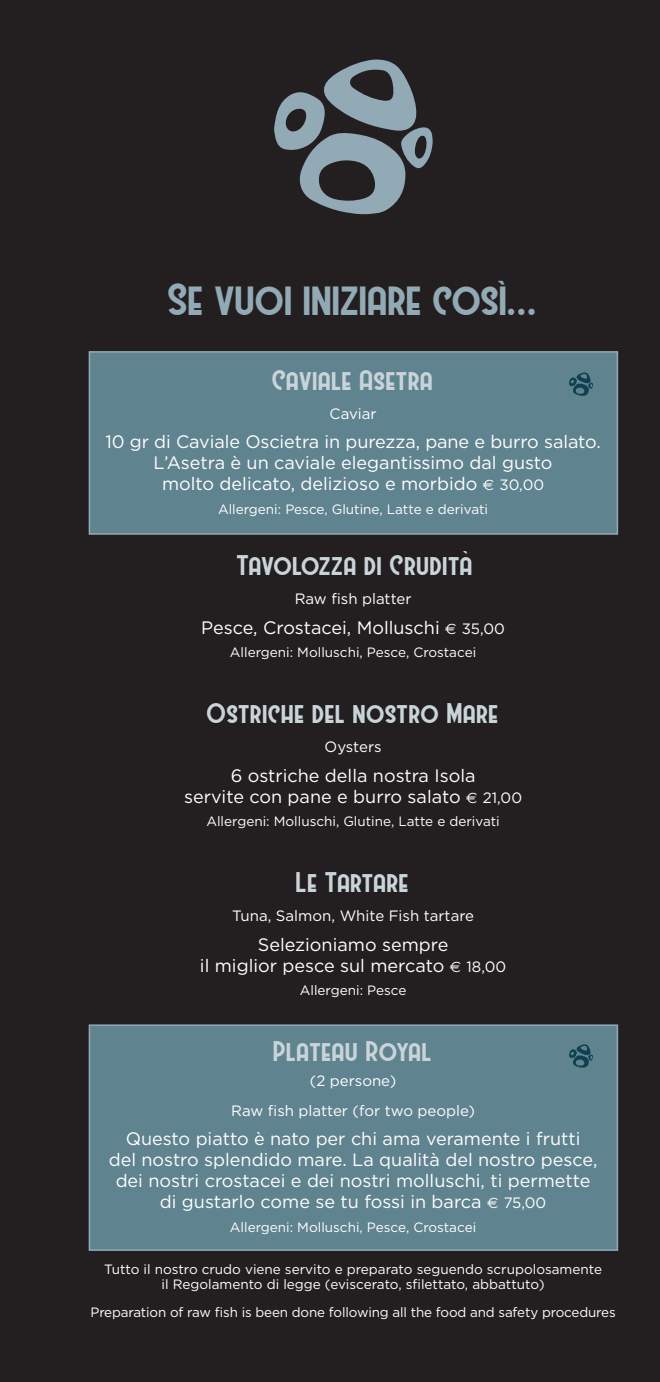
<style>
.page{position:relative;width:660px;height:1382px;background:#fff}
.page>*{position:absolute;margin:0;border:0;box-sizing:border-box;transform-origin:0 0}
.TITOLO_PAG{font:40.5px "Westmeath";color:#92aab5}
.PIATTO_ita{font:25.5px "Westmeath";letter-spacing:.015em;color:#c9d4d9}
.COSA_E__ita{font:18px/21px "Gotham";color:#fff;text-align:center}
.PIATTO_eng{font:15px "Gotham";color:#fff}
.COSA_E__ita-2{font:15px "Gotham";color:#fff}
.ALLERGENI{font:13.5px/15px "Gotham";color:#fff;text-align:center}
.s1{font-family:"Euro Sans";font-size:15px}
.s2{font-size:15px}
</style>
<div class="page">
<div style="left:0;top:0;width:659px;height:1382px;background:#231f20"></div>
<div style="left:89px;top:1024px;width:528px;height:227px;background:#608390;border:2px solid #92aab5"></div>
<div style="left:89px;top:351px;width:528px;height:184px;background:#608390;border:2px solid #92aab5"></div>
<svg style="left:274px;top:59px;width:158px;height:155px"></svg>
<svg style="left:569px;top:1044px;width:23px;height:24px"></svg>
<svg style="left:569px;top:372px;width:23px;height:24px"></svg>
<p class="TITOLO_PAG" style="left:168px;top:276px;width:370px">Se vuoi iniziare così…</p>
<p class="PIATTO_ita" style="left:272px;top:365px;width:162px">Caviale Asetra</p>
<p class="PIATTO_eng" style="left:329px;top:405px;width:48px">Caviar</p>
<p class="COSA_E__ita" style="left:105px;top:431px;width:496px">10 gr di Caviale Oscietra in purezza, pane e burro salato.<br>L’Asetra è un caviale elegantissimo dal gusto<br>molto delicato, delizioso e morbido <span class="s1">€</span> <span class="s2">30,00</span></p>
<p class="ALLERGENI" style="left:218px;top:501px;width:271px">Allergeni: Pesce, Glutine, Latte e derivati</p>
<p class="PIATTO_ita" style="left:237px;top:551px;width:237px">Tavolozza di Crudita`</p>
<p class="PIATTO_eng" style="left:294px;top:591px;width:118px">Raw fish platter</p>
<p class="COSA_E__ita" style="left:201px;top:617px;width:305px">Pesce, Crostacei, Molluschi <span class="s1">€</span> <span class="s2">35,00</span></p>
<p class="ALLERGENI" style="left:230px;top:645px;width:247px">Allergeni: Molluschi, Pesce, Crostacei</p>
<p class="PIATTO_ita" style="left:207px;top:699px;width:293px">Ostriche del nostro Mare</p>
<p class="PIATTO_eng" style="left:324px;top:739px;width:58px">Oysters</p>
<p class="COSA_E__ita" style="left:184px;top:765px;width:339px">6 ostriche della nostra Isola<br>servite con pane e burro salato <span class="s1">€</span> <span class="s2">21,00</span></p>
<p class="ALLERGENI" style="left:206px;top:814px;width:294px">Allergeni: Molluschi, Glutine, Latte e derivati</p>
<p class="PIATTO_ita" style="left:296px;top:868px;width:114px">Le Tartare</p>
<p class="PIATTO_eng" style="left:232px;top:908px;width:243px">Tuna, Salmon, White Fish tartare</p>
<p class="COSA_E__ita" style="left:200px;top:934px;width:307px">Selezioniamo sempre<br>il miglior pesce sul mercato <span class="s1">€</span> <span class="s2">18,00</span></p>
<p class="ALLERGENI" style="left:299px;top:983px;width:108px">Allergeni: Pesce</p>
<p class="PIATTO_ita" style="left:273px;top:1037px;width:160px">Plateau Royal</p>
<p class="COSA_E__ita-2" style="left:309px;top:1073px;width:88px">(2 persone)</p>
<p class="PIATTO_eng" style="left:231px;top:1102px;width:245px">Raw fish platter (for two people)</p>
<p class="COSA_E__ita" style="left:109px;top:1128px;width:490px">Questo piatto è nato per chi ama veramente i frutti<br>del nostro splendido mare. La qualità del nostro pesce, dei nostri crostacei e dei nostri molluschi, ti permette di gustarlo come se tu fossi in barca <span class="s1">€</span> <span class="s2">75,00</span></p>
<p class="ALLERGENI" style="left:230px;top:1219px;width:247px">Allergeni: Molluschi, Pesce, Crostacei</p>
<p class="ALLERGENI" style="left:104px;top:1262px;width:499px">Tutto il nostro crudo viene servito e preparato seguendo scrupolosamente il Regolamento di legge (eviscerato, sfilettato, abbattuto)</p>
<p class="ALLERGENI" style="left:90px;top:1305px;width:526px">Preparation of raw fish is been done following all the food and safety procedures</p>
</div>
